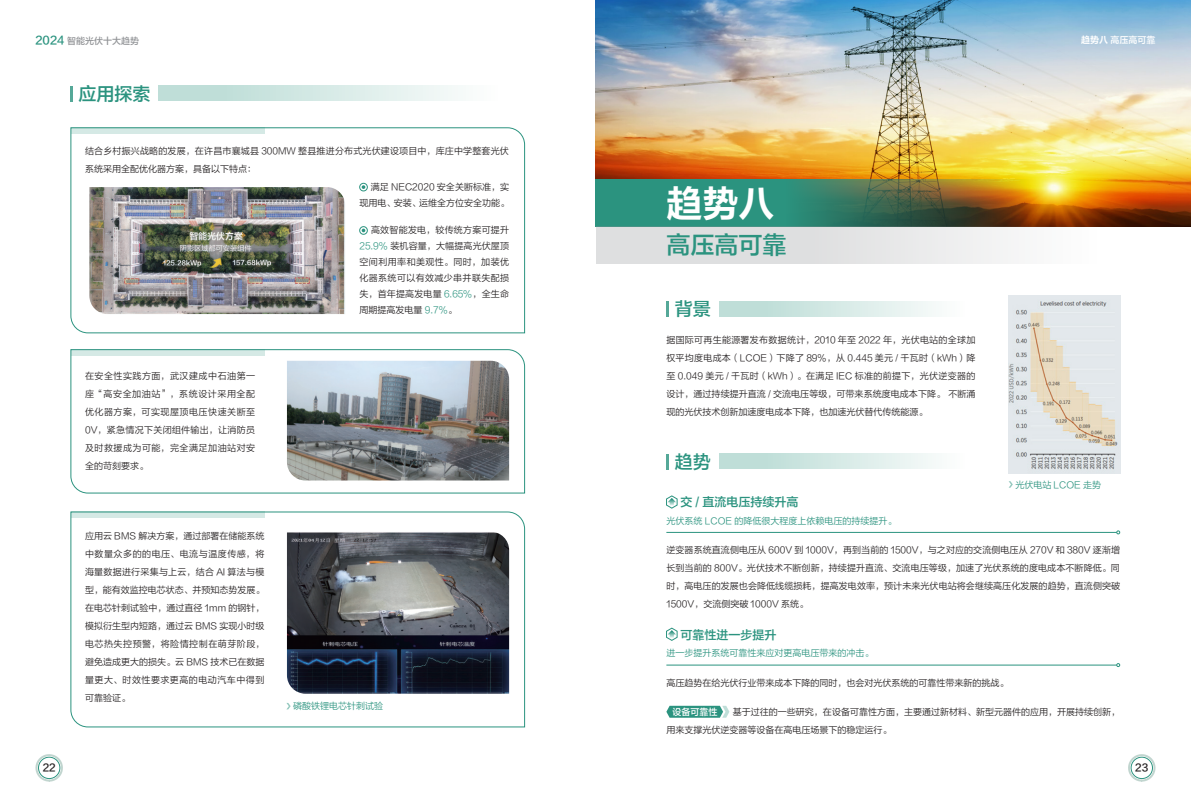
<style>
.page{position:relative;width:1191px;height:808px;background:#fff}
.page>*{position:absolute;margin:0;border:0;box-sizing:border-box;transform-origin:0 0}
.t1{font:36px "FZLTCHJW GB1 0";color:#fff}
.t2{font:24px "FZLTZHJW GB1 0";color:#2b937f}
.t3{font:18px "FZLTZHJW GB1 0";color:#2b937f}
.t4{font:12px "FZLTZHJW GB1 0";color:#2b937f}
.t5{font:10px "FZLTZHJW GB1 0";color:#231f20}
.t6{font:9px/18px "FZLTXIHJW GB1 0";color:#231f20;text-align:justify}
.t7{font:9px "FZLTXIHJW GB1 0";color:#2b937f}
.t8{font:9px/18px "FZLTXIHJW GB1 0";letter-spacing:.02em;color:#231f20}
.t9{font:9px "FZLTZHJW GB1 0";color:#fff}
.t10{font:9px "FZLTZHJW GB1 0";color:#939598}
.s1{font-size:11px;color:#2b937f}
.s2{color:#2b937f}
.s3{font-family:"FZLTCHJW GB1 0"}
</style>
<div class="page">
<svg style="left:719px;top:301px;width:215px;height:15px;background:#d3e8e4"></svg>
<svg style="left:666px;top:301px;width:2px;height:16px"></svg>
<div style="left:718px;top:453px;width:257px;height:16px;background:linear-gradient(to right,#b5d9d2,#fffffe)"></div>
<svg style="left:666px;top:454px;width:2px;height:15px"></svg>
<svg style="left:666px;top:706px;width:63px;height:12px"></svg>
<img style="left:1009px;top:295px;width:111px;height:178px">
<svg style="left:666px;top:496px;width:11px;height:12px"></svg>
<svg style="left:666px;top:628px;width:11px;height:13px"></svg>
<img style="left:596px;top:0;width:595px;height:227px">
<img style="left:596px;top:179px;width:488px;height:48px">
<div style="left:596px;top:227px;width:595px;height:37px;background:linear-gradient(to right,#d5d6d8,#fff)"></div>
<hr style="left:666px;top:532px;width:450px;height:1px;background:#2b937f">
<svg style="left:1116px;top:530px;width:4px;height:4px"></svg>
<hr style="left:666px;top:665px;width:450px;height:1px;background:#2b937f">
<svg style="left:1116px;top:663px;width:4px;height:4px"></svg>
<svg style="left:1009px;top:481px;width:3px;height:7px"></svg>
<svg style="left:70px;top:349px;width:455px;height:144px"></svg>
<svg style="left:70px;top:511px;width:455px;height:216px"></svg>
<svg style="left:71px;top:349px;width:193px;height:7px"></svg>
<div style="left:71px;top:512px;width:193px;height:6px;background:#d5e9e5"></div>
<svg style="left:70px;top:127px;width:455px;height:206px"></svg>
<div style="left:71px;top:128px;width:193px;height:6px;background:#d5e9e5"></div>
<img style="left:89px;top:187px;width:256px;height:127px">
<img style="left:287px;top:361px;width:222px;height:119px">
<img style="left:287px;top:532px;width:222px;height:162px">
<svg style="left:158px;top:86px;width:297px;height:15px;background:#d3e8e4"></svg>
<svg style="left:71px;top:86px;width:2px;height:16px"></svg>
<svg style="left:35px;top:754px;width:28px;height:28px"></svg>
<svg style="left:1128px;top:754px;width:27px;height:28px"></svg>
<p class="t10" style="left:35px;top:36px;width:105px"><span class="s1">2024</span> 智能光伏十大趋势</p>
<h3 class="t3" style="left:79px;top:84px;width:73px">应用探索</h3>
<p class="t8" style="left:85px;top:142px;width:425px">结合乡村振兴战略的发展，在许昌市襄城县 300MW 整县推进分布式光伏建设项目中，库庄中学整套光伏系统采用全配优化器方案，具备以下特点：</p>
<p class="t6" style="left:85px;top:367px;width:172px">在安全性实践方面，武汉建成中石油第一座“高安全加油站”，系统设计采用全配优化器方案，可实现屋顶电压快速关断至0V，紧急情况下关闭组件输出，让消防员及时救援成为可能，完全满足加油站对安全的苛刻要求。</p>
<p class="t6" style="left:85px;top:527px;width:181px">应用云 BMS 解决方案，通过部署在储能系统中数量众多的的电压、电流与温度传感，将海量数据进行采集与上云，结合 AI 算法与模型，能有效监控电芯状态、并预知态势发展。在电芯针刺试验中，通过直径 1mm 的钢针，模拟衍生型内短路，通过云 BMS 实现小时级电芯热失控预警，将险情控制在萌芽阶段，避免造成更大的损失。云 BMS 技术已在数据量更大、时效性要求更高的电动汽车中得到可靠验证。</p>
<p class="t6" style="left:359px;top:179px;width:151px;line-height:16px;text-align:right">满足 NEC2020 安全关断标准，实<br>现用电、安装、运维全方位安全功能。</p>
<p class="t6" style="left:359px;top:222px;width:151px;line-height:16px;text-indent:11px">高效智能发电，较传统方案可提升<span class="s2">25.9%</span> 装机容量，大幅提高光伏屋顶空间利用率和美观性。同时，加装优化器系统可以有效减少串并联失配损失，首年提高发电量 <span class="s2">6.65%</span>，全生命周期提高发电量 <span class="s2">9.7%</span>。</p>
<p class="t7" style="left:293px;top:701px;width:91px">磷酸铁锂电芯针刺试验</p>
<p class="t9" style="left:1081px;top:35px;width:76px"><span class="s3">趋势八</span> 高压高可靠</p>
<h1 class="t1" style="left:666px;top:183px;width:109px">趋势八</h1>
<h2 class="t2" style="left:666px;top:232px;width:121px">高压高可靠</h2>
<h3 class="t3" style="left:675px;top:299px;width:37px">背景</h3>
<p class="t6" style="left:666px;top:331px;width:311px">据国际可再生能源署发布数据统计，2010 年至 2022 年，光伏电站的全球加权平均度电成本（LCOE）下降了 89%，从 0.445 美元 / 千瓦时（kWh）降至 0.049 美元 / 千瓦时（kWh）。在满足 IEC 标准的前提下，光伏逆变器的设计，通过持续提升直流 / 交流电压等级，可带来系统度电成本下降。 不断涌现的光伏技术创新加速度电成本下降，也加速光伏替代传统能源。</p>
<h3 class="t3" style="left:675px;top:452px;width:37px">趋势</h3>
<h3 class="t4" style="left:680px;top:495px;width:119px">交 / 直流电压持续升高</h3>
<p class="t7" style="left:1015px;top:480px;width:87px">光伏电站 LCOE 走势</p>
<p class="t7" style="left:666px;top:516px;width:232px">光伏系统 LCOE 的降低很大程度上依赖电压的持续提升。</p>
<p class="t6" style="left:666px;top:541px;width:455px">逆变器系统直流侧电压从 600V 到 1000V，再到当前的 1500V，与之对应的交流侧电压从 270V 和 380V 逐渐增长到当前的 800V。光伏技术不断创新，持续提升直流、交流电压等级，加速了光伏系统的度电成本不断降低。同时，高电压的发展也会降低线缆损耗，提高发电效率，预计未来光伏电站将会继续高压化发展的趋势，直流侧突破1500V，交流侧突破 1000V 系统。</p>
<h3 class="t4" style="left:680px;top:628px;width:97px">可靠性进一步提升</h3>
<p class="t7" style="left:666px;top:648px;width:208px">进一步提升系统可靠性来应对更高电压带来的冲击。</p>
<p class="t6" style="left:666px;top:674px;width:343px">高压趋势在给光伏行业带来成本下降的同时，也会对光伏系统的可靠性带来新的挑战。</p>
<p class="t9" style="left:672px;top:707px;width:46px">设备可靠性</p>
<p class="t6" style="left:666px;top:703px;width:455px;text-indent:67px">基于过往的一些研究，在设备可靠性方面，主要通过新材料、新型元器件的应用，开展持续创新，用来支撑光伏逆变器等设备在高电压场景下的稳定运行。</p>
<p class="t5" style="left:43px;top:762px;width:15px">22</p>
<p class="t5" style="left:1135px;top:762px;width:15px">23</p>
</div>
